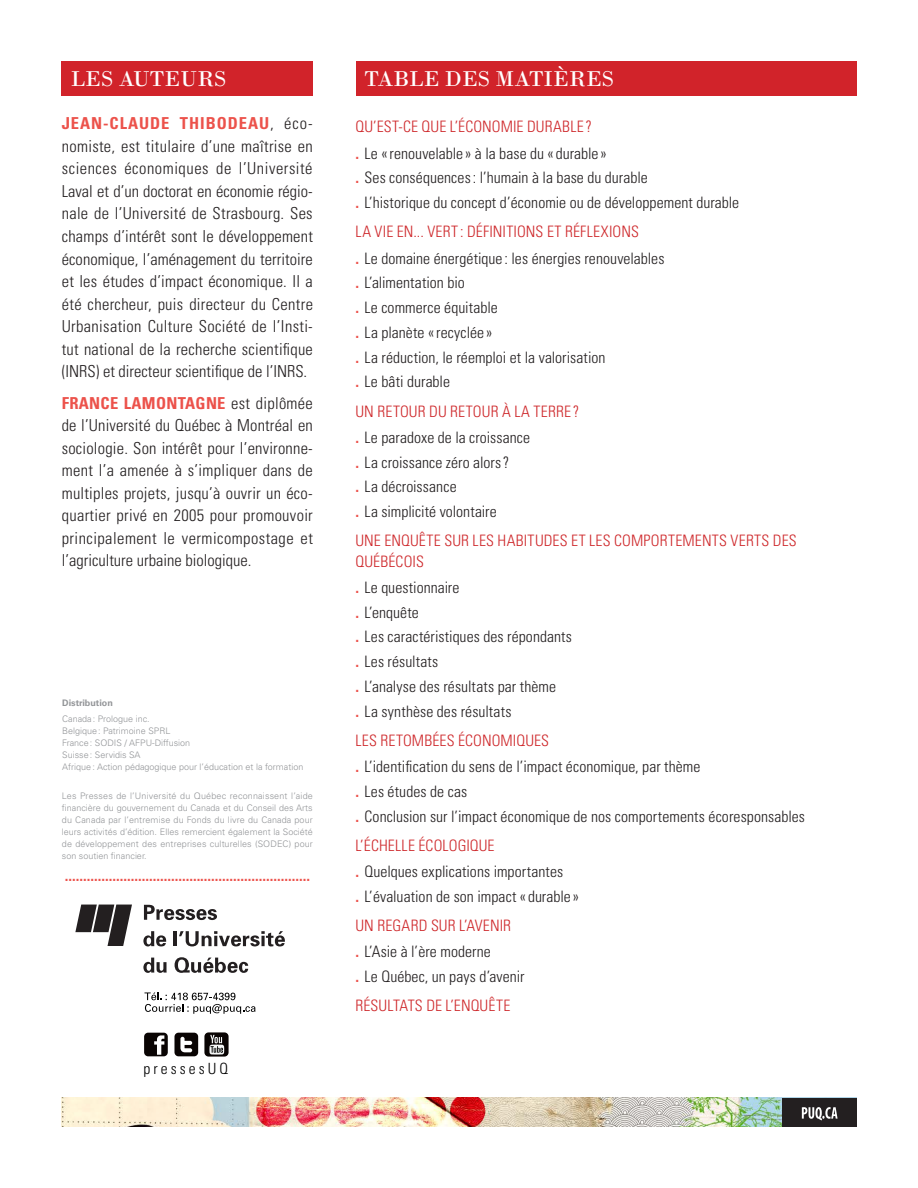
<style>
.page{position:relative;width:918px;height:1188px;background:#fff}
.page>*{position:absolute;margin:0;border:0;box-sizing:border-box;transform-origin:0 0}
.t1{font:22.5px "Bodoni";color:#fff}
.biographies{font:300 condensed 16.5px/22.5px "Univers LT Std";color:#231f20;text-align:justify}
.t2{font:700 condensed 16.5px "Univers LT Std";color:#ec524b}
.ti-niveau2{font:300 condensed 15.75px "Univers LT Std";letter-spacing:.005em;color:#231f20}
.ti-niveau1{font:300 condensed 15.75px/20.2px "Univers LT Std";letter-spacing:.01em;color:#ce272a}
.t3{font:300 condensed 15.45px "Univers LT Std";letter-spacing:.195em;color:#000}
.t4{font:300 9px/12px "Univers LT Std";color:#939598}
.t5{font:700 9px "Univers LT Std";color:#939598}
.s1{font-weight:700;color:#ec524b}
.s2{font-weight:700;font-size:16.5px;color:#ec524b}
</style>
<div class="page">
<img style="left:61px;top:1098px;width:721px;height:29px">
<div style="left:62px;top:62px;width:251px;height:34px;background:#d1232a"></div>
<div style="left:356px;top:62px;width:500px;height:34px;background:#d1232a"></div>
<div style="left:782px;top:1098px;width:75px;height:29px;background:#231f20"></div>
<svg style="left:802px;top:1107px;width:36px;height:13px"></svg>
<div style="left:144px;top:1033px;width:24px;height:23px;background:#090403;border-radius:4px"></div>
<svg style="left:154px;top:1035px;width:10px;height:20px"></svg>
<div style="left:174px;top:1033px;width:24px;height:23px;background:#090403;border-radius:4px"></div>
<svg style="left:180px;top:1037px;width:12px;height:15px"></svg>
<div style="left:204px;top:1032px;width:25px;height:25px;background:#090403;border-radius:4px"></div>
<svg style="left:209px;top:1035px;width:15px;height:20px"></svg>
<svg style="left:144px;top:905px;width:73px;height:15px"></svg>
<svg style="left:143px;top:931px;width:23px;height:15px"></svg>
<hr style="left:174px;top:931px;width:3px;height:15px;background:#231f20">
<svg style="left:179px;top:931px;width:106px;height:15px"></svg>
<svg style="left:143px;top:958px;width:24px;height:15px"></svg>
<svg style="left:175px;top:957px;width:73px;height:16px"></svg>
<svg style="left:75px;top:905px;width:57px;height:41px"></svg>
<svg style="left:144px;top:992px;width:111px;height:22px"></svg>
<h1 class="t1" style="left:71px;top:66px;width:157px">LES AUTEURS</h1>
<h1 class="t1" style="left:365px;top:66px;width:251px">TABLE DES MATIÈRES</h1>
<p class="biographies" style="left:62px;top:112px;width:253px"><span class="s1">JEAN-CLAUDE THIBODEAU</span>, éco&shy;nomiste, est titulaire d’une maîtrise en sciences économiques de l’Université Laval et d’un doctorat en économie régio&shy;nale de l’Université de Strasbourg. Ses champs d’intérêt sont le développement économique, l’aménagement du territoire et les études d’impact économique. Il a été chercheur, puis directeur du Centre Urbanisation Culture Société de l’Insti&shy;tut national de la recherche scientifique (INRS) et directeur scientifique de l’INRS.</p>
<p class="biographies" style="left:62px;top:391px;width:253px"><span class="s1">FRANCE LAMONTAGNE</span> est diplômée de l’Université du Québec à Montréal en sociologie. Son intérêt pour l’environne&shy;ment l’a amenée à s’impliquer dans de multiples projets, jusqu’à ouvrir un éco&shy;quartier privé en 2005 pour promouvoir principalement le vermicompostage et l’agriculture urbaine biologique.</p>
<p class="t5" style="left:62px;top:697px;width:52px">Distribution</p>
<p class="t4" style="left:62px;top:713px;width:243px">Canada : Prologue inc.<br>Belgique: Patrimoine SPRL<br>France: SODIS / AFPU-Diffusion<br>Suisse: Servidis SA<br>Afrique: Action pédagogique pour l’éducation et la formation</p>
<p class="t4" style="left:62px;top:789px;width:252px;text-align:justify">Les Presses de l’Université du Québec reconnaissent l’aide financière du gouvernement du Canada et du Conseil des Arts du Canada par l’entremise du Fonds du livre du Canada pour leurs activités d’édition. Elles remercient également la Société de développement des entreprises culturelles (SODEC) pour son soutien financier.</p>
<p class="t2" style="left:65px;top:865px;width:247px">...................................................................</p>
<p class="t3" style="left:144px;top:1059px;width:86px">pressesUQ</p>
<p class="ti-niveau1" style="left:356px;top:117px;width:238px">QU’EST-CE QUE L’ÉCONOMIE DURABLE ?</p>
<p class="ti-niveau2" style="left:356px;top:143px;width:253px"><span class="s2">.</span> Le «renouvelable » à la base du « durable »</p>
<p class="ti-niveau2" style="left:356px;top:168px;width:294px"><span class="s2">.</span> Ses conséquences: l’humain à la base du durable</p>
<p class="ti-niveau2" style="left:356px;top:193px;width:385px"><span class="s2">.</span> L’historique du concept d’économie ou de développement durable</p>
<p class="ti-niveau1" style="left:356px;top:222px;width:285px">LA VIE EN... VERT : DÉFINITIONS ET RÉFLEXIONS</p>
<p class="ti-niveau2" style="left:356px;top:248px;width:311px"><span class="s2">.</span> Le domaine énergétique : les énergies renouvelables</p>
<p class="ti-niveau2" style="left:356px;top:273px;width:111px"><span class="s2">.</span> L’alimentation bio</p>
<p class="ti-niveau2" style="left:356px;top:298px;width:144px"><span class="s2">.</span> Le commerce équitable</p>
<p class="ti-niveau2" style="left:356px;top:323px;width:138px"><span class="s2">.</span> La planète «recyclée »</p>
<p class="ti-niveau2" style="left:356px;top:347px;width:252px"><span class="s2">.</span> La réduction, le réemploi et la valorisation</p>
<p class="ti-niveau2" style="left:356px;top:372px;width:96px"><span class="s2">.</span> Le bâti durable</p>
<p class="ti-niveau1" style="left:356px;top:401px;width:225px">UN RETOUR DU RETOUR À LA TERRE ?</p>
<p class="ti-niveau2" style="left:356px;top:428px;width:176px"><span class="s2">.</span> Le paradoxe de la croissance</p>
<p class="ti-niveau2" style="left:356px;top:452px;width:155px"><span class="s2">.</span> La croissance zéro alors?</p>
<p class="ti-niveau2" style="left:356px;top:477px;width:103px"><span class="s2">.</span> La décroissance</p>
<p class="ti-niveau2" style="left:356px;top:502px;width:143px"><span class="s2">.</span> La simplicité volontaire</p>
<p class="ti-niveau1" style="left:356px;top:531px;width:443px">UNE ENQUÊTE SUR LES HABITUDES ET LES COMPORTEMENTS VERTS DES<br>QUÉBÉCOIS</p>
<p class="ti-niveau2" style="left:356px;top:578px;width:106px"><span class="s2">.</span> Le questionnaire</p>
<p class="ti-niveau2" style="left:356px;top:602px;width:65px"><span class="s2">.</span> L’enquête</p>
<p class="ti-niveau2" style="left:356px;top:627px;width:218px"><span class="s2">.</span> Les caractéristiques des répondants</p>
<p class="ti-niveau2" style="left:356px;top:652px;width:84px"><span class="s2">.</span> Les résultats</p>
<p class="ti-niveau2" style="left:356px;top:677px;width:202px"><span class="s2">.</span> L’analyse des résultats par thème</p>
<p class="ti-niveau2" style="left:356px;top:701px;width:158px"><span class="s2">.</span> La synthèse des résultats</p>
<p class="ti-niveau1" style="left:356px;top:730px;width:195px">LES RETOMBÉES ÉCONOMIQUES</p>
<p class="ti-niveau2" style="left:356px;top:757px;width:347px"><span class="s2">.</span> L’identification du sens de l’impact économique, par thème</p>
<p class="ti-niveau2" style="left:356px;top:782px;width:113px"><span class="s2">.</span> Les études de cas</p>
<p class="ti-niveau2" style="left:356px;top:806px;width:451px"><span class="s2">.</span> Conclusion sur l’impact économique de nos comportements écoresponsables</p>
<p class="ti-niveau1" style="left:356px;top:835px;width:141px">L’ÉCHELLE ÉCOLOGIQUE</p>
<p class="ti-niveau2" style="left:356px;top:862px;width:209px"><span class="s2">.</span> Quelques explications importantes</p>
<p class="ti-niveau2" style="left:356px;top:887px;width:225px"><span class="s2">.</span> L’évaluation de son impact « durable »</p>
<p class="ti-niveau1" style="left:356px;top:915px;width:157px">UN REGARD SUR L’AVENIR</p>
<p class="ti-niveau2" style="left:356px;top:942px;width:137px"><span class="s2">.</span> L’Asie à l’ère moderne</p>
<p class="ti-niveau2" style="left:356px;top:967px;width:170px"><span class="s2">.</span> Le Québec, un pays d’avenir</p>
<p class="ti-niveau1" style="left:356px;top:996px;width:156px">RÉSULTATS DE L’ENQUÊTE</p>
</div>
